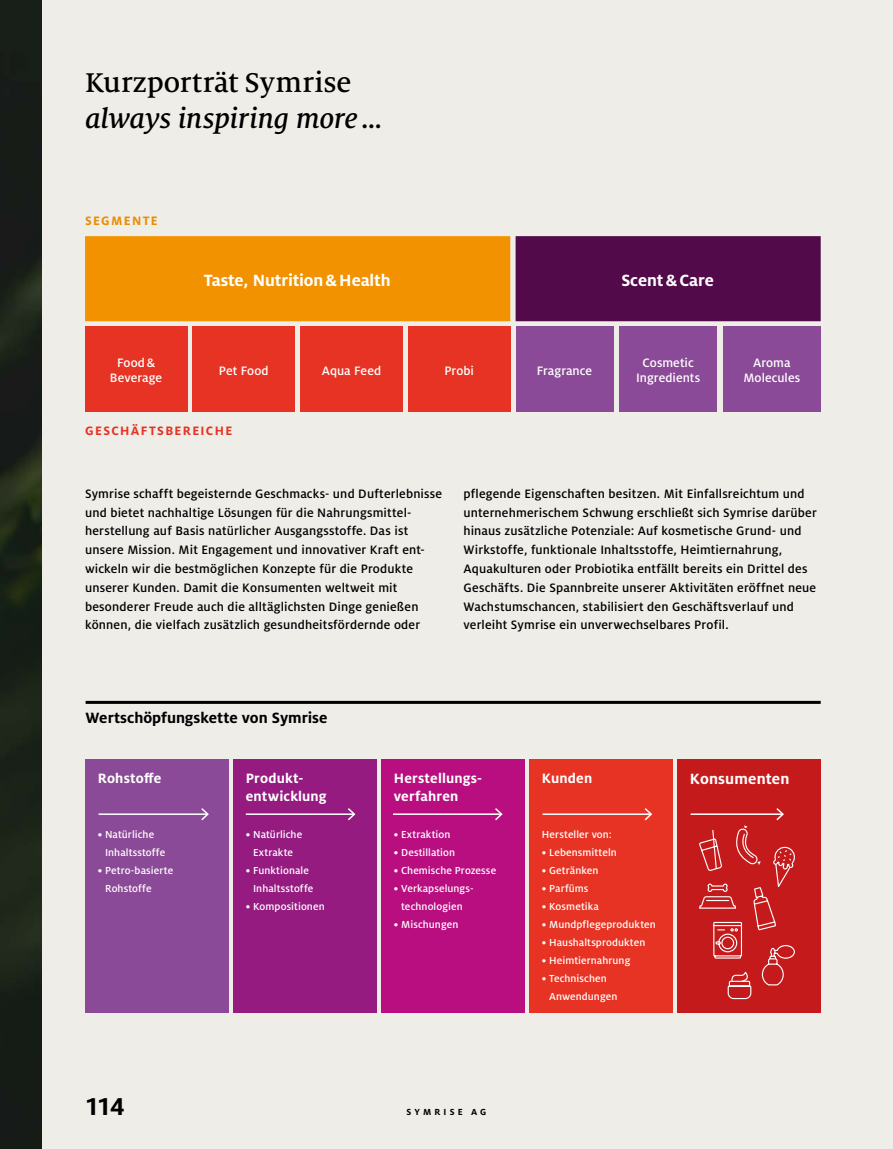
<style>
.page{position:relative;width:893px;height:1149px;background:#fff}
.page>*{position:absolute;margin:0;border:0;box-sizing:border-box;transform-origin:0 0}
.t1{font:italic 500 30px "Milo Serif OT";letter-spacing:-.01em;color:#000}
.t2{font:500 30px "Milo Serif OT";letter-spacing:-.005em;color:#000}
.t3{font:700 27px "Milo OT";color:#000}
.t4{font:700 18px "Milo OT";letter-spacing:-.005em;color:#fff}
.t5{font:700 16.5px "Milo OT";color:#000}
.t6{font:700 16.5px "Milo OT";letter-spacing:.01em;color:#fff}
.t7{font:700 15px/18px "Milo OT";letter-spacing:.015em;color:#fff}
.t8{font:500 13.5px/18.8px "Milo OT";letter-spacing:.01em;color:#000}
.t9{font:500 13.5px/15px "Milo OT";letter-spacing:.005em;color:#fff;text-align:center}
.t10{font:700 13.5px "Milo OT";letter-spacing:.1em;color:#e63323}
.t11{font:700 13.5px "Milo OT";letter-spacing:.095em;color:#ea8d00}
.t12{font:500 11.25px/18px "Milo OT";letter-spacing:.01em;color:#fff}
.t13{font:700 9.75px "Milo OT";letter-spacing:.33em;color:#000}
</style>
<div class="page">
<img style="left:0;top:0;width:43px;height:1148px">
<div style="left:43px;top:0;width:850px;height:1148px;background:#efede8"></div>
<div style="left:193px;top:326px;width:102px;height:85px;background:#e63323"></div>
<div style="left:300px;top:326px;width:103px;height:85px;background:#e63323"></div>
<div style="left:408px;top:326px;width:102px;height:85px;background:#e63323"></div>
<div style="left:516px;top:326px;width:97px;height:85px;background:#8b4a97"></div>
<div style="left:619px;top:326px;width:98px;height:85px;background:#8b4a97"></div>
<div style="left:85px;top:326px;width:102px;height:85px;background:#e63323"></div>
<div style="left:723px;top:326px;width:98px;height:85px;background:#8b4a97"></div>
<div style="left:85px;top:236px;width:425px;height:85px;background:#f39200"></div>
<div style="left:516px;top:236px;width:305px;height:85px;background:#530a4a"></div>
<div style="left:677px;top:759px;width:144px;height:253px;background:#c51a1b"></div>
<div style="left:529px;top:759px;width:144px;height:253px;background:#e63323"></div>
<div style="left:381px;top:759px;width:144px;height:253px;background:#b80e80"></div>
<div style="left:233px;top:759px;width:144px;height:253px;background:#951b81"></div>
<div style="left:85px;top:759px;width:144px;height:253px;background:#8b4a97"></div>
<hr style="left:99px;top:813px;width:109px;height:1px;background:#fff">
<svg style="left:200px;top:808px;width:9px;height:13px"></svg>
<hr style="left:246px;top:813px;width:108px;height:1px;background:#fff">
<svg style="left:346px;top:808px;width:10px;height:13px"></svg>
<hr style="left:393px;top:813px;width:109px;height:1px;background:#fff">
<svg style="left:493px;top:808px;width:10px;height:13px"></svg>
<hr style="left:543px;top:813px;width:108px;height:1px;background:#fff">
<svg style="left:643px;top:808px;width:10px;height:13px"></svg>
<hr style="left:691px;top:813px;width:92px;height:1px;background:#fff">
<svg style="left:698px;top:808px;width:97px;height:191px"></svg>
<hr style="left:86px;top:700px;width:735px;height:3px;background:#000">
<h1 class="t2" style="left:85px;top:66px;width:268px">Kurzporträt Symrise</h1>
<h1 class="t1" style="left:85px;top:102px;width:300px">always inspiring more …</h1>
<p class="t11" style="left:85px;top:213px;width:74px">SEGMENTE</p>
<h3 class="t4" style="left:204px;top:270px;width:188px">Taste, Nutrition &amp; Health</h3>
<h3 class="t4" style="left:621px;top:270px;width:94px">Scent &amp; Care</h3>
<p class="t9" style="left:219px;top:363px;width:51px">Pet Food</p>
<p class="t9" style="left:322px;top:363px;width:61px">Aqua Feed</p>
<p class="t9" style="left:444px;top:363px;width:31px">Probi</p>
<p class="t9" style="left:537px;top:363px;width:57px">Fragrance</p>
<p class="t9" style="left:636px;top:355px;width:65px">Cosmetic<br>Ingredients</p>
<p class="t9" style="left:110px;top:355px;width:54px">Food &amp;<br>Beverage</p>
<p class="t9" style="left:743px;top:355px;width:58px">Aroma<br>Molecules</p>
<p class="t10" style="left:85px;top:423px;width:149px">GESCHÄFTSBEREICHE</p>
<p class="t8" style="left:85px;top:484px;width:359px">Symrise schafft begeisternde Geschmacks- und Dufterlebnisse und bietet nachhaltige Lösungen für die Nahrungsmittel&shy;herstellung auf Basis natürlicher Ausgangsstoffe. Das ist unsere Mission. Mit Engagement und innovativer Kraft ent&shy;wickeln wir die bestmöglichen Konzepte für die Produkte unserer Kunden. Damit die Konsumenten weltweit mit<br>be son derer Freude auch die alltäglichsten Dinge genießen können, die vielfach zusätzlich gesundheitsfördernde oder</p>
<p class="t8" style="left:463px;top:484px;width:355px">pflegende Eigenschaften besitzen. Mit Einfallsreichtum und unternehmerischem Schwung erschließt sich Symrise darüber hinaus zusätzliche Potenziale: Auf kosmetische Grund- und Wirkstoffe, funktionale Inhaltsstoffe, Heimtiernahrung,<br>Aqua kulturen oder Probiotika entfällt bereits ein Drittel des Geschäfts. Die Spannbreite unserer Aktivitäten eröffnet neue Wachstumschancen, stabilisiert den Geschäftsverlauf und verleiht Symrise ein unverwechselbares Profil.</p>
<p class="t5" style="left:86px;top:708px;width:243px">Wertschöpfungskette von Symrise</p>
<p class="t7" style="left:98px;top:768px;width:65px">Rohstoffe</p>
<p class="t12" style="left:105px;top:825px;width:62px;text-indent:-7px">• Natürliche<br>Inhaltsstoffe</p>
<p class="t12" style="left:105px;top:861px;width:70px;text-indent:-7px">• Petro-basierte<br>Rohstoffe</p>
<p class="t7" style="left:246px;top:768px;width:82px">Produkt&shy;entwicklung</p>
<p class="t12" style="left:246px;top:825px;width:58px;text-align:center">• Natürliche<br>Extrakte</p>
<p class="t12" style="left:253px;top:861px;width:62px;text-indent:-7px">• Funktionale<br>Inhaltsstoffe</p>
<p class="t12" style="left:246px;top:897px;width:80px">• Kompositionen</p>
<p class="t7" style="left:394px;top:768px;width:90px">Herstellungs&shy;verfahren</p>
<p class="t12" style="left:394px;top:825px;width:58px">• Extraktion</p>
<p class="t12" style="left:394px;top:843px;width:63px">• Destillation</p>
<p class="t12" style="left:394px;top:861px;width:104px">• Chemische Prozesse</p>
<p class="t12" style="left:394px;top:879px;width:81px;text-align:center">• Verkapselungs&shy;tech nologien</p>
<p class="t12" style="left:394px;top:915px;width:66px">• Mischungen</p>
<h2 class="t3" style="left:85px;top:1090px;width:41px">114</h2>
<p class="t13" style="left:406px;top:1105px;width:82px">SYMRISE AG</p>
<p class="t7" style="left:542px;top:768px;width:52px">Kunden</p>
<p class="t6" style="left:690px;top:769px;width:101px">Konsumenten</p>
<p class="t12" style="left:542px;top:825px;width:71px">Hersteller von:</p>
<p class="t12" style="left:542px;top:843px;width:76px">• Lebensmitteln</p>
<p class="t12" style="left:542px;top:861px;width:58px">• Getränken</p>
<p class="t12" style="left:542px;top:879px;width:48px">• Parfüms</p>
<p class="t12" style="left:542px;top:897px;width:58px">• Kosmetika</p>
<p class="t12" style="left:542px;top:915px;width:115px">• Mundpflegeprodukten</p>
<p class="t12" style="left:542px;top:933px;width:105px">• Haushaltsprodukten</p>
<p class="t12" style="left:542px;top:951px;width:90px">• Heimtiernahrung</p>
<p class="t12" style="left:549px;top:969px;width:70px;text-indent:-7px">• Technischen<br>Anwendungen</p>
</div>
